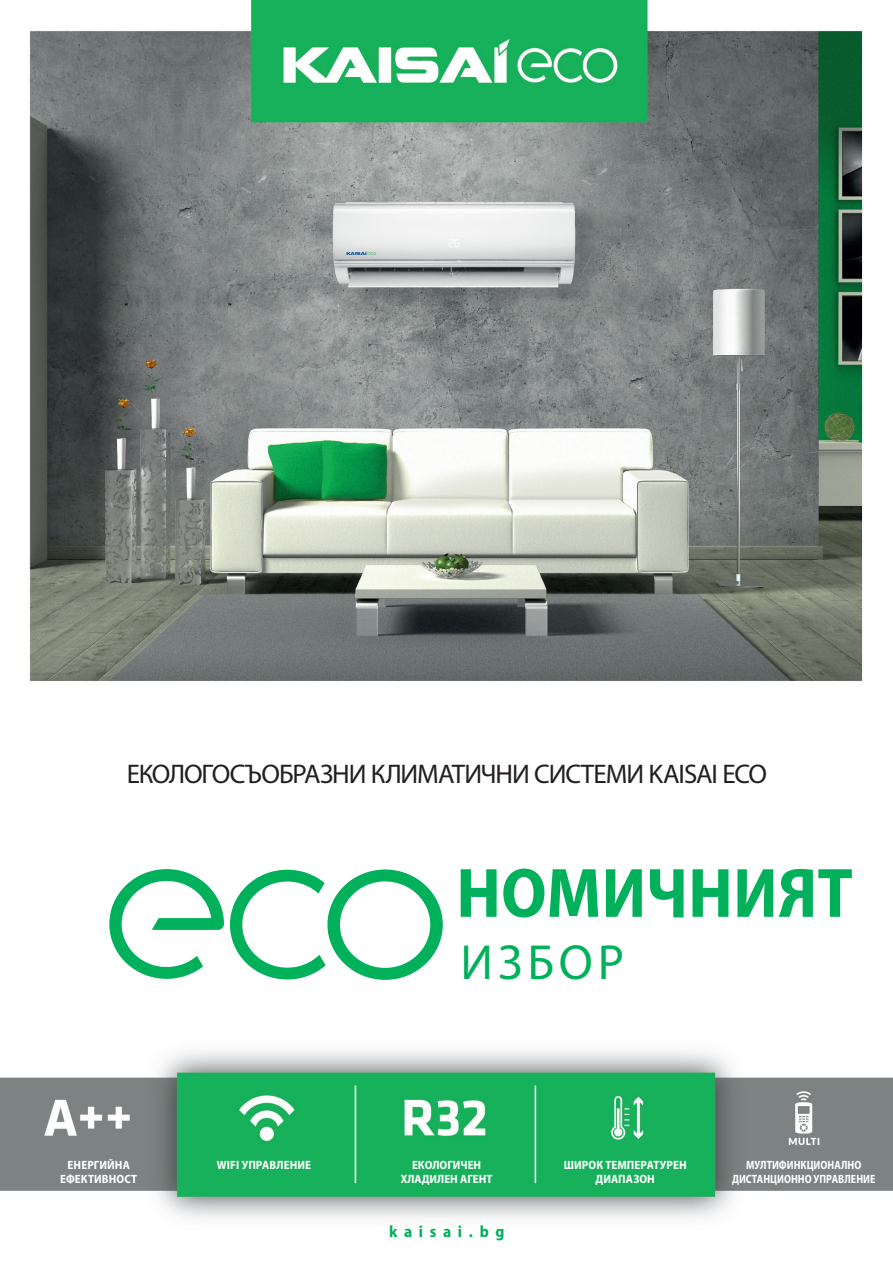
<style>
.page{position:relative;width:893px;height:1263px;background:#fff}
.page>*{position:absolute;margin:0;border:0;box-sizing:border-box;transform-origin:0 0}
.t1{font:700 semi-condensed 70.5px "Myriad Pro";color:#00b05a}
.t2{font:49.5px "Myriad Pro";letter-spacing:.1em;color:#00b05a}
.t3{font:27px "Myriad Pro";letter-spacing:-.04em;color:#231f20}
.t4{font:700 semi-condensed 16.5px "Myriad Pro";letter-spacing:.405em;color:#00b05a}
.t5{font:700 semi-condensed 12px/14.4px "Myriad Pro";letter-spacing:.005em;color:#fff;text-align:center}
.t6{font:700 semi-condensed 12px/14.4px "Myriad Pro";letter-spacing:.005em;color:#fff;text-align:center;scale:.9 1}
</style>
<div class="page">
<img style="left:0;top:0;width:893px;height:1218px">
<svg style="left:104px;top:869px;width:339px;height:111px"></svg>
<hr style="left:355px;top:1085px;width:1px;height:98px;background:#fff">
<hr style="left:535px;top:1085px;width:1px;height:98px;background:#fff">
<h3 class="t3" style="left:127px;top:757px;width:642px">ЕКОЛОГОСЪОБРАЗНИ КЛИМАТИЧНИ СИСТЕМИ KAISAI ECO</h3>
<p class="t5" style="left:60px;top:1157px;width:79px">ЕНЕРГИЙНА<br>ЕФЕКТИВНОСТ</p>
<p class="t5" style="left:217px;top:1157px;width:96px">WIFI УПРАВЛЕНИЕ</p>
<h1 class="t1" style="left:456px;top:848px;width:398px">НОМИЧНИЯТ</h1>
<h2 class="t2" style="left:460px;top:932px;width:165px">ИЗБОР</h2>
<p class="t5" style="left:401px;top:1157px;width:93px">ЕКОЛОГИЧЕН<br>ХЛАДИЛЕН АГЕНТ</p>
<h3 class="t4" style="left:389px;top:1221px;width:117px">kaisai.bg</h3>
<p class="t5" style="left:564px;top:1157px;width:124px">ШИРОК ТЕМПЕРАТУРЕН<br>ДИАПАЗОН</p>
<p class="t6" style="left:732px;top:1157px;width:161px">МУЛТИФИНКЦИОНАЛНО<br>ДИСТАНЦИОННО УПРАВЛЕНИЕ</p>
</div>
